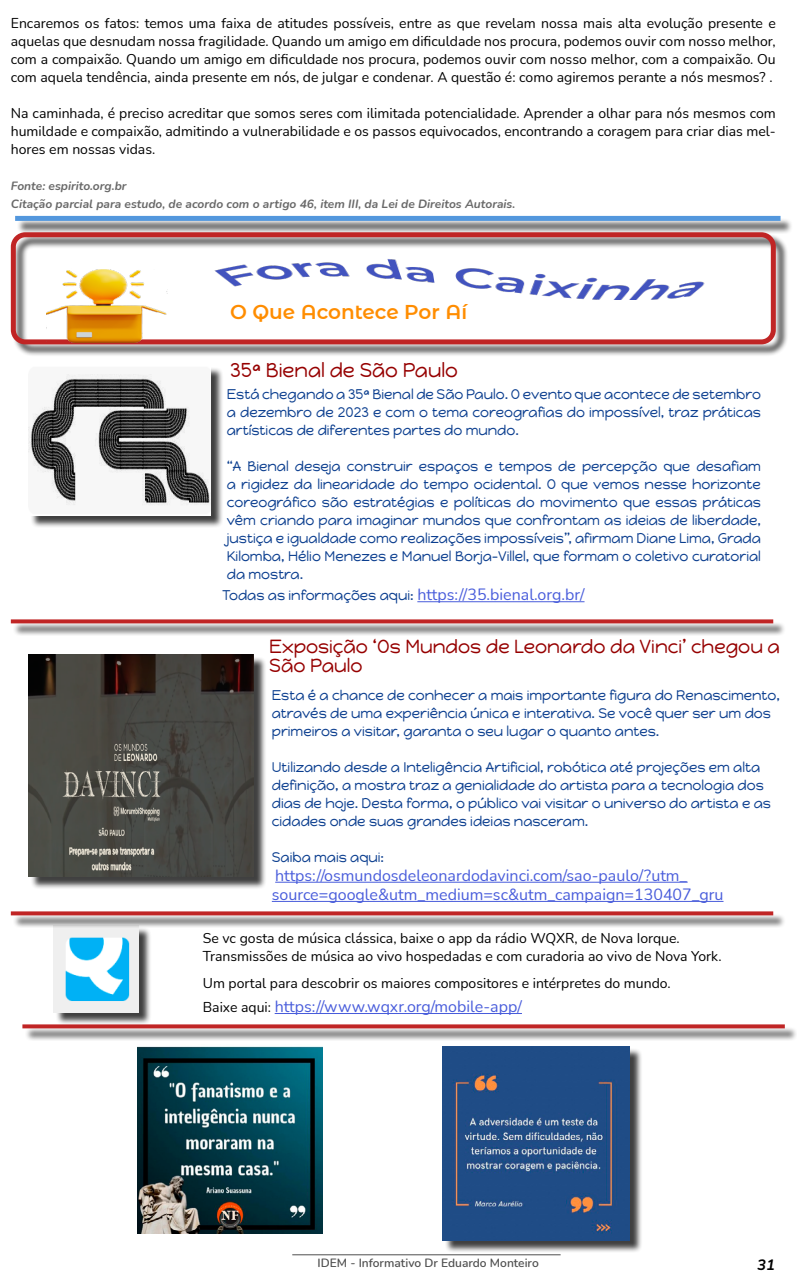
<style>
.page{position:relative;width:800px;height:1280px;background:#fff}
.page>*{position:absolute;margin:0;border:0;box-sizing:border-box;transform-origin:0 0}
.t1{font:20px "Happy Monkey";color:#960000}
.t2{font:600 20px "Montserrat Alternates";color:#ff8d00}
.t3{font:19px/19px "Happy Monkey";color:#960000}
.t4{font:16px/19.2px "Nunito";color:#485cdb}
.t5{font:italic 700 15px "Nunito";color:#000}
.t6{font:14px/18px "Happy Monkey";color:#0b3e8f}
.t7{font:14px/18px "Nunito";color:#000;text-align:justify}
.t8{font:italic 700 12px/18px "Nunito";color:#696969}
.t9{font:600 12px "Nunito";color:#4f4f4f}
.s1{font-family:"Happy Monkey";font-size:14px;color:#0b3e8f}
.s2{font-size:14px;color:#000}
</style>
<div class="page">
<hr style="left:292px;top:1254px;width:269px;height:1px;background:#4f4f4f">
<div style="left:16px;top:217px;width:777px;height:17px;background:#000;opacity:.75"></div>
<div style="left:15px;top:216px;width:766px;height:5px;background:#5397dd"></div>
<div style="left:12px;top:233px;width:777px;height:124px;background:#000;opacity:.75"></div>
<div style="left:11px;top:232px;width:765px;height:112px;border:5px solid #c02525;border-radius:12px"></div>
<img style="left:47px;top:263px;width:121px;height:81px">
<img style="left:206px;top:254px;width:512px;height:45px">
<div style="left:30px;top:656px;width:237px;height:234px;background:#000;opacity:.75"></div>
<img style="left:29px;top:655px;width:225px;height:222px">
<hr style="left:275px;top:882px;width:413px;height:1px;background:#485cdb">
<hr style="left:272px;top:901px;width:452px;height:1px;background:#485cdb">
<hr style="left:275px;top:1013px;width:247px;height:1px;background:#485cdb">
<div style="left:55px;top:927px;width:97px;height:98px;background:#000;opacity:.75"></div>
<img style="left:54px;top:928px;width:85px;height:85px">
<div style="left:13px;top:621px;width:773px;height:15px;background:#000;opacity:.75"></div>
<svg style="left:11px;top:619px;width:762px;height:4px;background:#c63b3b"></svg>
<div style="left:13px;top:913px;width:773px;height:15px;background:#000;opacity:.75"></div>
<svg style="left:11px;top:911px;width:762px;height:4px;background:#c63b3b"></svg>
<div style="left:24px;top:1026px;width:773px;height:15px;background:#000;opacity:.75"></div>
<svg style="left:22px;top:1024px;width:763px;height:4px;background:#c63b3b"></svg>
<div style="left:30px;top:367px;width:194px;height:161px;background:#000;opacity:.75"></div>
<img style="left:29px;top:367px;width:182px;height:148px">
<hr style="left:417px;top:601px;width:168px;height:1px;background:#485cdb">
<img style="left:137px;top:1046px;width:185px;height:187px">
<div style="left:444px;top:1047px;width:199px;height:206px;background:#000;opacity:.75"></div>
<img style="left:443px;top:1046px;width:187px;height:194px">
<p class="t7" style="left:11px;top:14px;width:767px">Encaremos os fatos: temos uma faixa de atitudes possíveis, entre as que revelam nossa mais alta evolução presente e aquelas que desnudam nossa fragilidade. Quando um amigo em dificuldade nos procura, podemos ouvir com nosso melhor, com a compaixão. Quando um amigo em dificuldade nos procura, podemos ouvir com nosso melhor, com a compaixão. Ou com aquela tendência, ainda presente em nós, de julgar e condenar. A questão é: como agiremos perante a nós mesmos? .</p>
<p class="t7" style="left:11px;top:104px;width:767px">Na caminhada, é preciso acreditar que somos seres com ilimitada potencialidade. Aprender a olhar para nós mesmos com humildade e compaixão, admitindo a vulnerabilidade e os passos equivocados, encontrando a coragem para criar dias mel&shy;hores em nossas vidas.</p>
<p class="t8" style="left:11px;top:177px;width:506px">Fonte: espirito.org.br<br>Citação parcial para estudo, de acordo com o artigo 46, item III, da Lei de Direitos Autorais.</p>
<h1 class="t2" style="left:230px;top:297px;width:239px">O Que Acontece Por Aí</h1>
<h1 class="t1" style="left:230px;top:358px;width:229px">35ª Bienal de São Paulo</h1>
<p class="t6" style="left:227px;top:385px;width:536px;text-align:justify">Está chegando a 35ª Bienal de São Paulo. O evento que acontece de setembro a dezembro de 2023 e com o tema coreografias do impossível, traz práticas artísticas de diferentes partes do mundo.</p>
<p class="t6" style="left:227px;top:457px;width:536px;text-align:justify">“A Bienal deseja construir espaços e tempos de percepção que desafiam a rigidez da linearidade do tempo ocidental. O que vemos nesse horizonte coreográfico são estratégias e políticas do movimento que essas práticas vêm criando para imaginar mundos que confrontam as ideias de liberdade, justiça e igualdade como realizações impossíveis”, afirmam Diane Lima, Grada Kilomba, Hélio Menezes e Manuel Borja-Villel, que formam o coletivo curatorial da mostra.</p>
<p class="t4" style="left:222px;top:585px;width:364px"><span class="s1">Todas as informações aqui:</span> https://35.bienal.org.br/</p>
<h2 class="t3" style="left:269px;top:637px;width:512px">Exposição ‘Os Mundos de Leonardo da Vinci’ chegou a<br>São Paulo</h2>
<p class="t6" style="left:272px;top:686px;width:510px">Esta é a chance de conhecer a mais importante figura do Renascimento, através de uma experiência única e interativa. Se você quer ser um dos primeiros a visitar, garanta o seu lugar o quanto antes.</p>
<p class="t6" style="left:272px;top:758px;width:501px">Utilizando desde a Inteligência Artificial, robótica até projeções em alta definição, a mostra traz a genialidade do artista para a tecnologia dos dias de hoje. Desta forma, o público vai visitar o universo do artista e as cidades onde suas grandes ideias nasceram.</p>
<p class="t6" style="left:272px;top:848px;width:114px">Saiba mais aqui:</p>
<p class="t4" style="left:272px;top:865px;width:453px">https://osmundosdeleonardodavinci.com/sao-paulo/?utm_ source=google&amp;utm_medium=sc&amp;utm_campaign=130407_gru</p>
<p class="t7" style="left:203px;top:929px;width:520px">Se vc gosta de música clássica, baixe o app da rádio WQXR, de Nova Iorque.<br>Transmissões de música ao vivo hospedadas e com curadoria ao vivo de Nova York.</p>
<p class="t7" style="left:203px;top:974px;width:469px">Um portal para descobrir os maiores compositores e intérpretes do mundo.</p>
<p class="t4" style="left:203px;top:996px;width:321px"><span class="s2">Baixe aqui:</span> https://www.wqxr.org/mobile-app/</p>
<p class="t9" style="left:318px;top:1255px;width:223px">IDEM - Informativo Dr Eduardo Monteiro</p>
<p class="t5" style="left:757px;top:1254px;width:19px">31</p>
</div>
